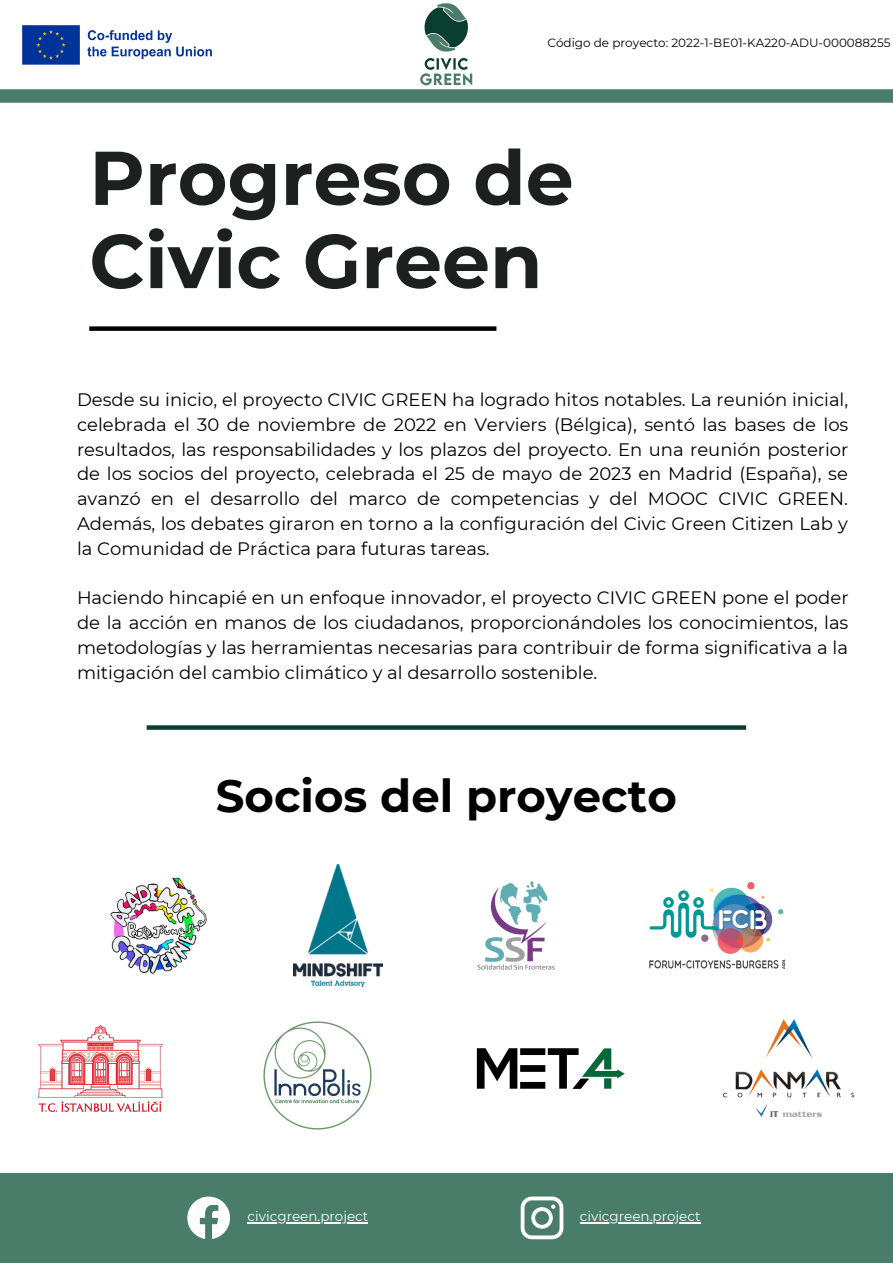
<style>
.page{position:relative;width:893px;height:1264px;background:#fff}
.page>*{position:absolute;margin:0;border:0;box-sizing:border-box;transform-origin:0 0}
.t1{font:700 76.05px/83.2px "Montserrat";color:#1c2120}
.t2{font:700 45px "Montserrat";color:#000}
.t3{font:18px/24.8px "Montserrat";color:#000;text-align:justify}
.t4{font:13.5px "Montserrat";color:#fff}
.t5{font:12px "Montserrat";color:#000}
</style>
<div class="page">
<div style="left:89px;top:326px;width:407px;height:5px;background:#000"></div>
<div style="left:0;top:1173px;width:892px;height:89px;background:#497c69"></div>
<svg style="left:187px;top:1196px;width:43px;height:43px"></svg>
<hr style="left:247px;top:1222px;width:121px;height:1px;background:#fff">
<svg style="left:520px;top:1196px;width:43px;height:43px"></svg>
<hr style="left:579px;top:1222px;width:121px;height:1px;background:#fff">
<img style="left:110px;top:877px;width:97px;height:97px">
<img style="left:293px;top:864px;width:89px;height:122px">
<img style="left:649px;top:883px;width:136px;height:85px">
<img style="left:477px;top:881px;width:78px;height:89px">
<img style="left:38px;top:1025px;width:124px;height:86px">
<img style="left:263px;top:1021px;width:109px;height:109px">
<img style="left:476px;top:1048px;width:148px;height:41px">
<img style="left:723px;top:1019px;width:130px;height:97px">
<img style="left:22px;top:25px;width:190px;height:40px">
<div style="left:0;top:89px;width:892px;height:14px;background:#497c69"></div>
<img style="left:420px;top:3px;width:53px;height:83px">
<svg style="left:147px;top:725px;width:599px;height:4px;background:#1b4b40"></svg>
<p class="t5" style="left:547px;top:35px;width:344px">Código de proyecto: 2022-1-BE01-KA220-ADU-000088255</p>
<p class="t1" style="left:89px;top:136px;width:486px">Progreso de<br>Civic Green</p>
<p class="t3" style="left:77px;top:387px;width:773px">Desde su inicio, el proyecto CIVIC GREEN ha logrado hitos notables. La reunión inicial, celebrada el 30 de noviembre de 2022 en Verviers (Bélgica), sentó las bases de los resultados, las responsabilidades y los plazos del proyecto. En una reunión posterior de los socios del proyecto, celebrada el 25 de mayo de 2023 en Madrid (España), se avanzó en el desarrollo del marco de competencias y del MOOC CIVIC GREEN.<br>Además, los debates giraron en torno a la configuración del Civic Green Citizen Lab y la Comunidad de Práctica para futuras tareas.</p>
<p class="t3" style="left:77px;top:585px;width:773px">Haciendo hincapié en un enfoque innovador, el proyecto CIVIC GREEN pone el poder de la acción en manos de los ciudadanos, proporcionándoles los conocimientos, las metodologías y las herramientas necesarias para contribuir de forma significativa a la mitigación del cambio climático y al desarrollo sostenible.</p>
<p class="t2" style="left:216px;top:768px;width:462px">Socios del proyecto</p>
<p class="t4" style="left:247px;top:1207px;width:122px">civicgreen.project</p>
<p class="t4" style="left:579px;top:1207px;width:122px">civicgreen.project</p>
</div>
